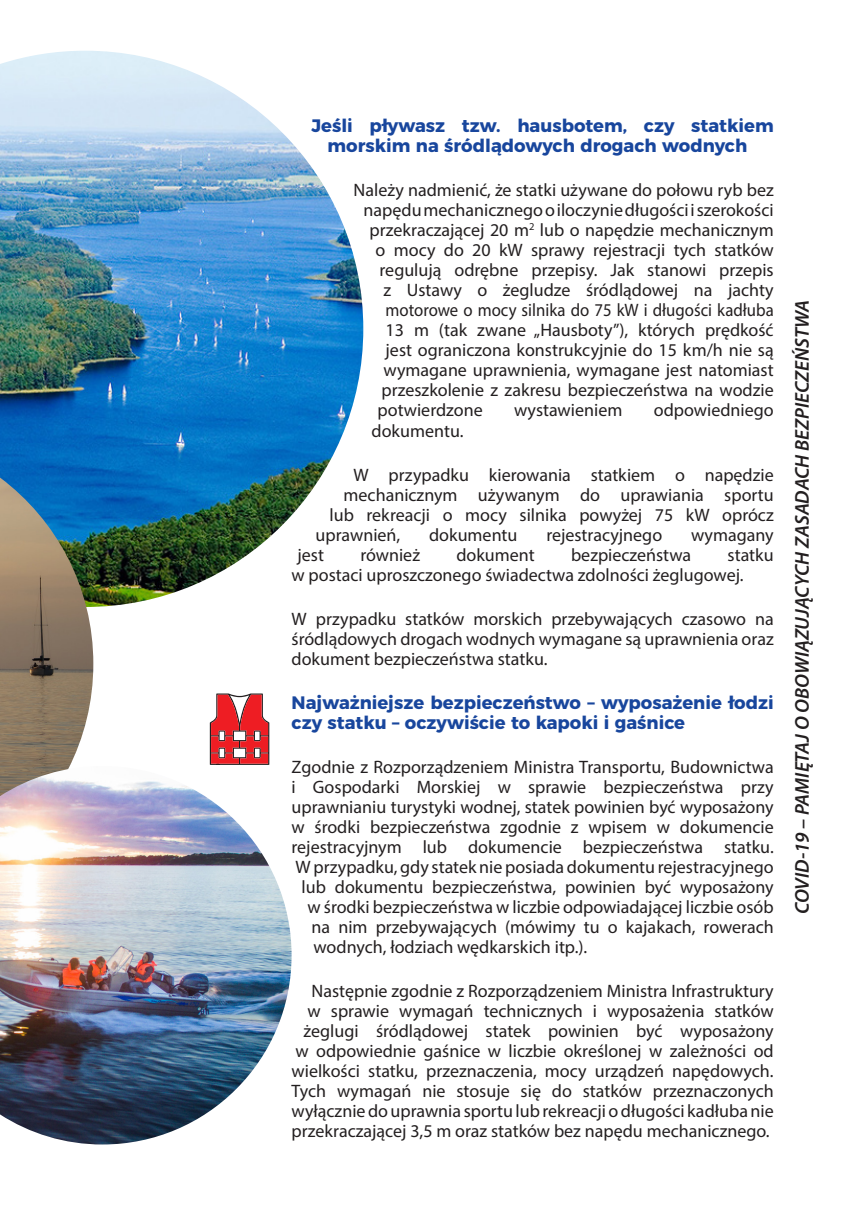
<style>
.page{position:relative;width:862px;height:1214px;background:#fff}
.page>*{position:absolute;margin:0;border:0;box-sizing:border-box;transform-origin:0 0}
.t1{font:italic 600 20px "Myriad Pro";letter-spacing:-.005em;color:#231f20}
.Legenda{font:18px/20px "Myriad Pro";color:#231f20}
.Legenda-2{font:700 18px/20px "Montserrat";color:#18469d;text-align:center}
.Legenda-3{font:18px "Myriad Pro";color:#231f20;scale:.93 1}
</style>
<div class="page">
<img style="left:0;top:51px;width:363px;height:556px">
<img style="left:0;top:477px;width:93px;height:289px">
<img style="left:0;top:766px;width:291px;height:378px">
<svg style="left:210px;top:693px;width:59px;height:71px"></svg>
<p class="Legenda-2" style="left:311px;top:114px;width:464px">Jeśli pływasz tzw. hausbotem, czy statkiem morskim na śródlądowych drogach wodnych</p>
<p class="Legenda" style="left:353px;top:180px;width:421px">Należy nadmienić, że statki używane do połowu ryb bez</p>
<p class="Legenda" style="left:363px;top:200px;width:412px">napędu mechanicznego o iloczynie długości i szerokości</p>
<p class="Legenda" style="left:369px;top:220px;width:406px">przekraczającej 20 m<sup>2</sup> lub o napędzie mechanicznym</p>
<p class="Legenda" style="left:375px;top:240px;width:400px">o mocy do 20 kW sprawy rejestracji tych statków</p>
<p class="Legenda" style="left:379px;top:260px;width:396px">regulują odrębne przepisy. Jak stanowi przepis</p>
<p class="Legenda" style="left:383px;top:280px;width:392px">z Ustawy o żegludze śródlądowej na jachty</p>
<p class="Legenda-3" style="left:385px;top:299px;width:419px">motorowe o mocy silnika do 75 kW i długości kadłuba</p>
<p class="Legenda" style="left:385px;top:320px;width:389px">13 m (tak zwane „Hausboty”), których prędkość</p>
<p class="Legenda" style="left:385px;top:340px;width:390px">jest ograniczona konstrukcyjnie do 15 km/h nie są</p>
<p class="Legenda" style="left:383px;top:360px;width:392px">wymagane uprawnienia, wymagane jest natomiast</p>
<p class="Legenda" style="left:381px;top:380px;width:393px">przeszkolenie z zakresu bezpieczeństwa na wodzie</p>
<p class="Legenda" style="left:377px;top:400px;width:107px">potwierdzone</p>
<p class="Legenda" style="left:514px;top:400px;width:110px">wystawieniem</p>
<p class="Legenda" style="left:654px;top:400px;width:121px">odpowiedniego</p>
<p class="Legenda" style="left:371px;top:420px;width:93px">dokumentu.</p>
<p class="Legenda" style="left:353px;top:464px;width:421px">W przypadku kierowania statkiem o napędzie</p>
<p class="Legenda" style="left:343px;top:484px;width:432px">mechanicznym używanym do uprawiania sportu</p>
<p class="Legenda" style="left:329px;top:504px;width:445px">lub rekreacji o mocy silnika powyżej 75 kW oprócz</p>
<p class="Legenda" style="left:315px;top:524px;width:86px">uprawnień,</p>
<p class="Legenda" style="left:429px;top:524px;width:90px">dokumentu</p>
<p class="Legenda" style="left:546px;top:524px;width:117px">rejestracyjnego</p>
<p class="Legenda" style="left:691px;top:524px;width:84px">wymagany</p>
<p class="Legenda" style="left:297px;top:544px;width:28px">jest</p>
<p class="Legenda" style="left:360px;top:544px;width:61px">również</p>
<p class="Legenda" style="left:456px;top:544px;width:80px">dokument</p>
<p class="Legenda" style="left:571px;top:544px;width:122px">bezpieczeństwa</p>
<p class="Legenda" style="left:291px;top:544px;width:483px;text-indent:436px">statku w postaci uproszczonego świadectwa zdolności żeglugowej.</p>
<p class="Legenda" style="left:291px;top:608px;width:484px;text-align:justify">W przypadku statków morskich przebywających czasowo na śródlądowych drogach wodnych wymagane są uprawnienia oraz dokument bezpieczeństwa statku.</p>
<p class="Legenda-2" style="left:291px;top:690px;width:484px;text-align:left">Najważniejsze bezpieczeństwo – wyposażenie łodzi czy statku – oczywiście to kapoki i gaśnice</p>
<p class="Legenda" style="left:291px;top:756px;width:484px">Zgodnie z Rozporządzeniem Ministra Transportu, Budownictwa</p>
<p class="Legenda" style="left:291px;top:776px;width:483px">i Gospodarki Morskiej w sprawie bezpieczeństwa przy</p>
<p class="Legenda" style="left:291px;top:796px;width:483px">uprawnianiu turystyki wodnej, statek powinien być wyposażony</p>
<p class="Legenda" style="left:291px;top:816px;width:484px">w środki bezpieczeństwa zgodnie z wpisem w dokumencie</p>
<p class="Legenda" style="left:291px;top:836px;width:484px">rejestracyjnym lub dokumencie bezpieczeństwa statku.</p>
<p class="Legenda" style="left:295px;top:856px;width:480px">W przypadku, gdy statek nie posiada dokumentu rejestracyjnego</p>
<p class="Legenda" style="left:301px;top:876px;width:473px">lub dokumentu bezpieczeństwa, powinien być wyposażony</p>
<p class="Legenda" style="left:307px;top:896px;width:467px">w środki bezpieczeństwa w liczbie odpowiadającej liczbie osób</p>
<p class="Legenda" style="left:311px;top:916px;width:464px">na nim przebywających (mówimy tu o kajakach, rowerach</p>
<p class="Legenda" style="left:313px;top:936px;width:275px">wodnych, łodziach wędkarskich itp.).</p>
<p class="Legenda" style="left:291px;top:980px;width:484px;text-align:right">Następnie zgodnie z Rozporządzeniem Ministra Infrastruktury<br>w sprawie wymagań technicznych i wyposażenia statków żeglugi śródlądowej statek powinien być wyposażony w odpowiednie gaśnice w liczbie określonej w zależności od wielkości statku, przeznaczenia, mocy urządzeń napędowych.<br>Tych wymagań nie stosuje się do statków przeznaczonych wyłącznie do uprawnia sportu lub rekreacji o długości kadłuba nie przekraczającej 3,5 m oraz statków bez napędu mechanicznego.</p>
<p class="t1" style="left:789px;top:914px;width:616px;rotate:-90deg">COVID-19 – PAMIĘTAJ O OBOWIĄZUJĄCYCH ZASADACH BEZPIECZEŃSTWA</p>
</div>
